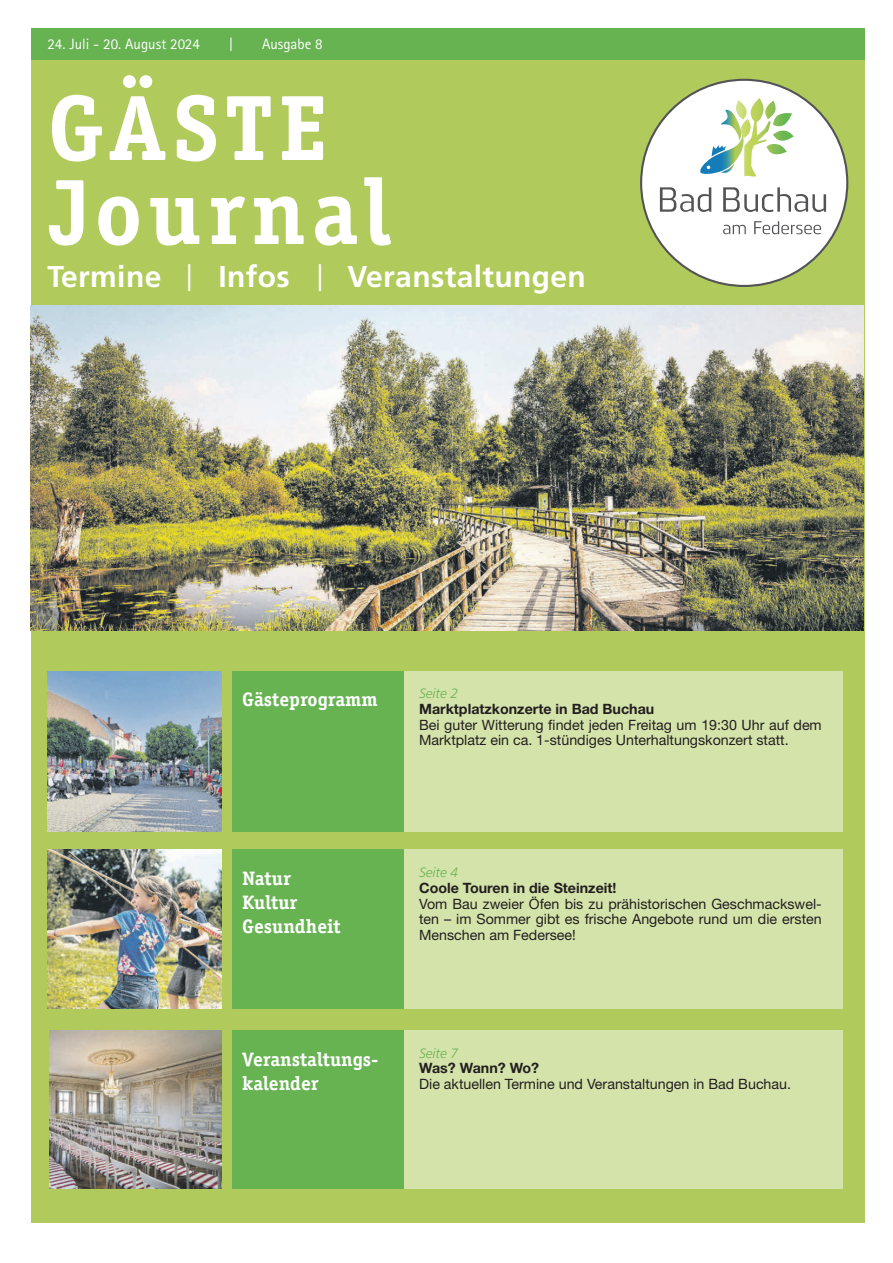
<style>
.page{position:relative;width:893px;height:1263px;background:#fff}
.page>*{position:absolute;margin:0;border:0;box-sizing:border-box;transform-origin:0 0}
.t1{font:700 93px/84px "Officina Serif Std";letter-spacing:.06em;color:#fff}
.t2{font:700 30px "Frutiger LT Std";letter-spacing:.01em;color:#fff}
.t3{font:700 19.5px/24px "Officina Serif Std";color:#fff}
.t4{font:15px "Rotis Sans Serif Std";color:#fff}
.t5{font:14.25px/15.8px "Helvetica Neue LT Std";color:#231f20}
.t6{font:700 14.25px "Helvetica Neue LT Std";color:#231f20}
.t7{font:700 14.25px "Helvetica Neue LT Std";letter-spacing:-.02em;color:#231f20}
.t8{font:italic 300 13.5px "Frutiger LT Std";color:#67b352}
.s1{font-family:"Rotis Sans Serif Std";font-weight:400}
</style>
<div class="page">
<div style="left:31px;top:28px;width:833px;height:1194px;background:#b0cb5b"></div>
<div style="left:31px;top:28px;width:833px;height:31px;background:#67b352"></div>
<div style="left:404px;top:671px;width:439px;height:160px;background:#d4e3aa"></div>
<div style="left:404px;top:850px;width:439px;height:159px;background:#d4e3aa"></div>
<div style="left:404px;top:1030px;width:439px;height:159px;background:#d4e3aa"></div>
<div style="left:232px;top:671px;width:172px;height:160px;background:#67b352"></div>
<div style="left:232px;top:850px;width:172px;height:159px;background:#67b352"></div>
<div style="left:232px;top:1030px;width:172px;height:159px;background:#67b352"></div>
<img style="left:50px;top:1030px;width:172px;height:159px">
<img style="left:30px;top:305px;width:834px;height:325px">
<img style="left:47px;top:671px;width:175px;height:160px">
<img style="left:47px;top:850px;width:175px;height:159px">
<div style="left:641px;top:80px;width:206px;height:206px;background:#fff;border-radius:50%"></div>
<svg style="left:723px;top:221px;width:98px;height:13px"></svg>
<svg style="left:660px;top:187px;width:166px;height:25px"></svg>
<svg style="left:700px;top:98px;width:94px;height:79px"></svg>
<p class="t4" style="left:47px;top:35px;width:154px">24. Juli - 20. August 2024</p>
<p class="t4" style="left:229px;top:35px;width:5px">|</p>
<p class="t4" style="left:262px;top:35px;width:62px">Ausgabe 8</p>
<h1 class="t1" style="left:47px;top:85px;width:345px">GÄSTE<br>Journal</h1>
<h2 class="t2" style="left:47px;top:259px;width:540px">Termine <span class="s1">|</span> Infos <span class="s1">|</span> Veranstaltungen</h2>
<h3 class="t3" style="left:242px;top:687px;width:137px">Gästeprogramm</h3>
<p class="t8" style="left:419px;top:686px;width:41px">Seite 2</p>
<p class="t6" style="left:419px;top:700px;width:237px">Marktplatzkonzerte in Bad Buchau</p>
<p class="t5" style="left:419px;top:716px;width:404px">Bei guter Witterung findet jeden Freitag um 19:30 Uhr auf dem<br>Marktplatz ein ca. 1-stündiges Unterhaltungskonzert statt.</p>
<h3 class="t3" style="left:242px;top:866px;width:100px">Natur<br>Kultur<br>Gesundheit</h3>
<p class="t8" style="left:419px;top:865px;width:41px">Seite 4</p>
<p class="t6" style="left:419px;top:879px;width:199px">Coole Touren in die Steinzeit!</p>
<p class="t5" style="left:419px;top:895px;width:404px;text-align:justify">Vom Bau zweier Öfen bis zu prähistorischen Geschmackswel&shy;ten – im Sommer gibt es frische Angebote rund um die ersten Menschen am Federsee!</p>
<h3 class="t3" style="left:242px;top:1047px;width:138px">Veranstaltungs&shy;kalender</h3>
<p class="t8" style="left:419px;top:1045px;width:41px">Seite 7</p>
<p class="t7" style="left:419px;top:1059px;width:122px">Was? Wann? Wo?</p>
<p class="t5" style="left:419px;top:1076px;width:373px">Die aktuellen Termine und Veranstaltungen in Bad Buchau.</p>
</div>
